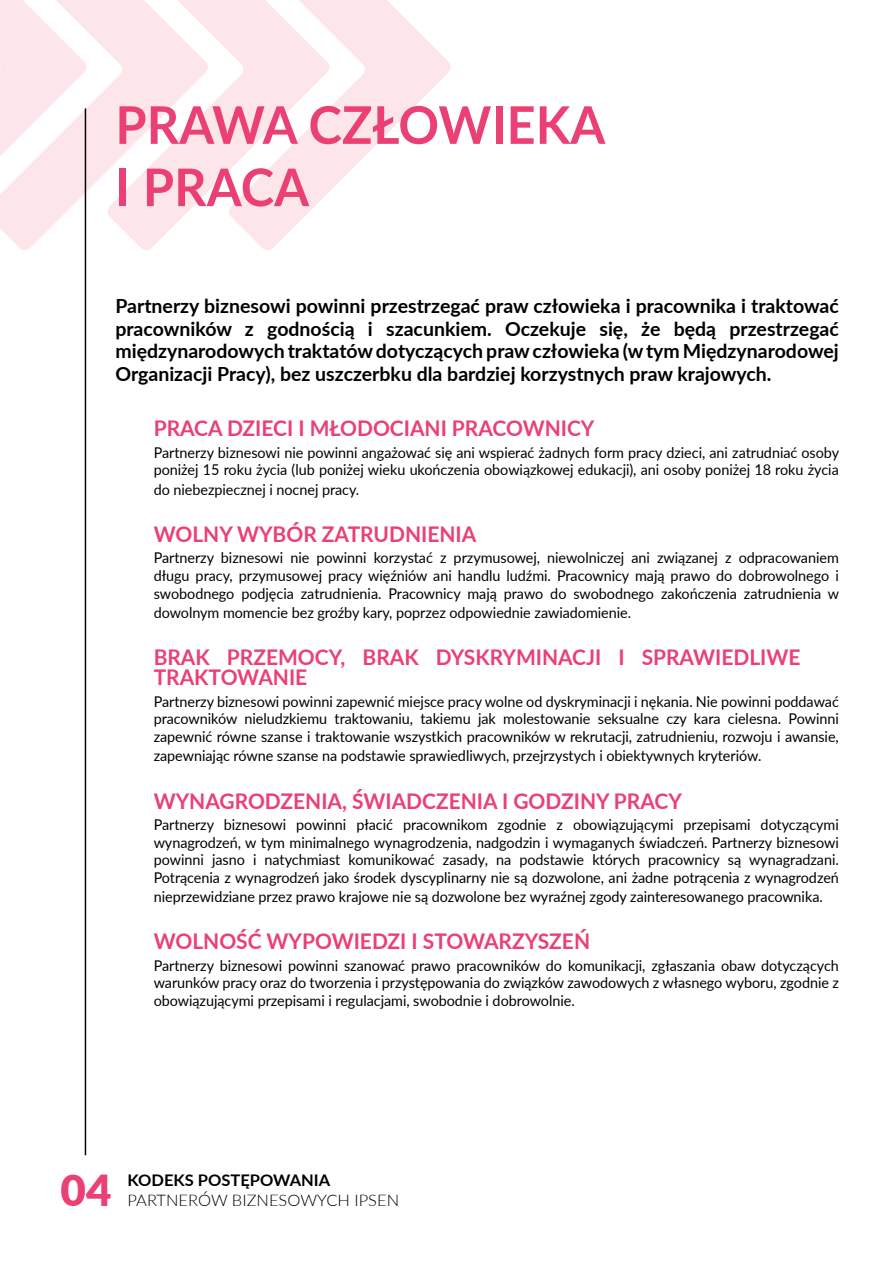
<style>
.page{position:relative;width:893px;height:1263px;background:#fff}
.page>*{position:absolute;margin:0;border:0;box-sizing:border-box;transform-origin:0 0}
.t1{font:700 51.9px/62.2px "Lato";letter-spacing:.005em;color:#ea4074}
.t2{font:900 42.75px "Lato";color:#ea4074}
.t3{font:700 21.6px/20.2px "Lato";color:#ea4074}
.t4{font:700 19.5px/22.5px "Lato";color:#000;text-align:justify}
.t5{font:300 16.05px "Lato";color:#000}
.t6{font:700 16.05px "Lato";color:#000}
.t7{font:14.85px/17.5px "Lato";letter-spacing:-.005em;color:#000;text-align:justify}
</style>
<div class="page">
<svg style="left:209px;top:0;width:242px;height:250px;fill:#fce6e9"></svg>
<svg style="left:0;top:0;width:209px;height:250px;fill:#fce6e9"></svg>
<hr style="left:85px;top:108px;width:1px;height:1047px;background:#000">
<h1 class="t1" style="left:115px;top:92px;width:491px">PRAWA CZŁOWIEKA<br>I PRACA</h1>
<p class="t4" style="left:115px;top:294px;width:725px">Partnerzy biznesowi powinni przestrzegać praw człowieka i pracownika i traktować pracowników z godnością i szacunkiem. Oczekuje się, że będą przestrzegać międzynarodowych traktatów dotyczących praw człowieka (w tym Międzynarodowej Organizacji Pracy), bez uszczerbku dla bardziej korzystnych praw krajowych.</p>
<h3 class="t3" style="left:154px;top:417px;width:442px">PRACA DZIECI I MŁODOCIANI PRACOWNICY</h3>
<p class="t7" style="left:154px;top:443px;width:687px">Partnerzy biznesowi nie powinni angażować się ani wspierać żadnych form pracy dzieci, ani zatrudniać osoby poniżej 15 roku życia (lub poniżej wieku ukończenia obowiązkowej edukacji), ani osoby poniżej 18 roku życia</p>
<p class="t7" style="left:154px;top:480px;width:207px">do niebezpiecznej i nocnej pracy.</p>
<h3 class="t3" style="left:154px;top:523px;width:324px">WOLNY WYBÓR ZATRUDNIENIA</h3>
<p class="t7" style="left:154px;top:549px;width:687px">Partnerzy biznesowi nie powinni korzystać z przymusowej, niewolniczej ani związanej z odpracowaniem długu pracy, przymusowej pracy więźniów ani handlu ludźmi. Pracownicy mają prawo do dobrowolnego i swobodnego podjęcia zatrudnienia. Pracownicy mają prawo do swobodnego zakończenia zatrudnienia w</p>
<p class="t7" style="left:154px;top:603px;width:479px">dowolnym momencie bez groźby kary, poprzez odpowiednie zawiadomienie.</p>
<h3 class="t3" style="left:154px;top:646px;width:648px">BRAK PRZEMOCY, BRAK DYSKRYMINACJI I SPRAWIEDLIWE<br>TRAKTOWANIE</h3>
<p class="t7" style="left:154px;top:692px;width:687px">Partnerzy biznesowi powinni zapewnić miejsce pracy wolne od dyskryminacji i nękania. Nie powinni poddawać pracowników nieludzkiemu traktowaniu, takiemu jak molestowanie seksualne czy kara cielesna. Powinni zapewnić równe szanse i traktowanie wszystkich pracowników w rekrutacji, zatrudnieniu, rozwoju i awansie,</p>
<p class="t7" style="left:154px;top:746px;width:609px">zapewniając równe szanse na podstawie sprawiedliwych, przejrzystych i obiektywnych kryteriów.</p>
<h3 class="t3" style="left:154px;top:790px;width:530px">WYNAGRODZENIA, ŚWIADCZENIA I GODZINY PRACY</h3>
<p class="t7" style="left:154px;top:815px;width:687px">Partnerzy biznesowi powinni płacić pracownikom zgodnie z obowiązującymi przepisami dotyczącymi wynagrodzeń, w tym minimalnego wynagrodzenia, nadgodzin i wymaganych świadczeń. Partnerzy biznesowi powinni jasno i natychmiast komunikować zasady, na podstawie których pracownicy są wynagradzani.<br>Potrącenia z wynagrodzeń jako środek dyscyplinarny nie są dozwolone, ani żadne potrącenia z wynagrodzeń</p>
<p class="t7" style="left:154px;top:887px;width:671px">nieprzewidziane przez prawo krajowe nie są dozwolone bez wyraźnej zgody zainteresowanego pracownika.</p>
<h3 class="t3" style="left:154px;top:930px;width:438px">WOLNOŚĆ WYPOWIEDZI I STOWARZYSZEŃ</h3>
<p class="t7" style="left:154px;top:956px;width:687px">Partnerzy biznesowi powinni szanować prawo pracowników do komunikacji, zgłaszania obaw dotyczących warunków pracy oraz do tworzenia i przystępowania do związków zawodowych z własnego wyboru, zgodnie z obowiązującymi przepisami i regulacjami, swobodnie i dobrowolnie.</p>
<h2 class="t2" style="left:61px;top:1158px;width:53px">04</h2>
<p class="t6" style="left:128px;top:1168px;width:204px">KODEKS POSTĘPOWANIA</p>
<p class="t5" style="left:128px;top:1189px;width:273px">PARTNERÓW BIZNESOWYCH IPSEN</p>
</div>
